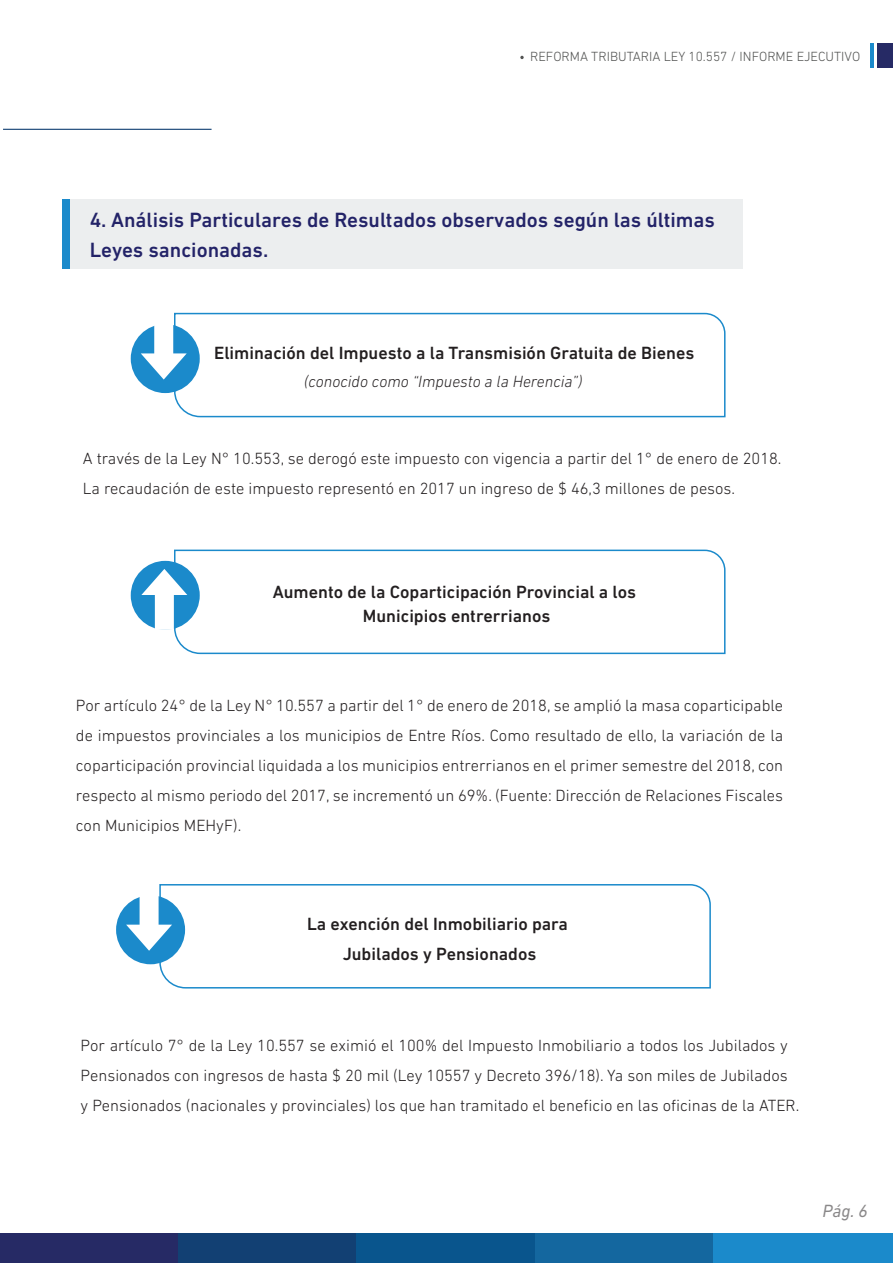
<style>
.page{position:relative;width:893px;height:1263px;background:#fff}
.page>*{position:absolute;margin:0;border:0;box-sizing:border-box;transform-origin:0 0}
.t1{font:500 21px/30px "DIN Next LT Pro";color:#232368}
.t2{font:500 18px/24px "DIN Next LT Pro";color:#231f20;text-align:center}
.t3{font:italic 18px "DIN Next LT Pro";color:#8a8889}
.t4{font:300 16.5px/30px "DIN Next LT Pro";color:#231f20}
.t5{font:italic 300 16.5px "DIN Next LT Pro";color:#231f20}
.t6{font:300 13.5px "DIN Next LT Pro";color:#535453}
</style>
<div class="page">
<div style="left:63px;top:199px;width:680px;height:70px;background:#eceeef"></div>
<div style="left:63px;top:199px;width:7px;height:70px;background:#1b8acb"></div>
<div style="left:0;top:1234px;width:179px;height:29px;background:#262a65"></div>
<div style="left:178px;top:1234px;width:180px;height:29px;background:#124073"></div>
<div style="left:357px;top:1234px;width:179px;height:29px;background:#09558d"></div>
<div style="left:535px;top:1234px;width:180px;height:29px;background:#14679f"></div>
<div style="left:713px;top:1234px;width:180px;height:29px;background:#1b8acb"></div>
<hr style="left:3px;top:129px;width:209px;height:1px;background:#124073">
<div style="left:878px;top:43px;width:15px;height:24px;background:#262a65"></div>
<hr style="left:871px;top:43px;width:3px;height:24px;background:#1b8acb">
<svg style="left:520px;top:56px;width:4px;height:3px"></svg>
<svg style="left:174px;top:312px;width:552px;height:106px"></svg>
<div style="left:131px;top:324px;width:69px;height:69px;background:#1b8acb;border-radius:50%"></div>
<svg style="left:141px;top:319px;width:46px;height:61px"></svg>
<svg style="left:173px;top:549px;width:553px;height:106px"></svg>
<div style="left:131px;top:561px;width:69px;height:69px;background:#1b8acb;border-radius:50%"></div>
<svg style="left:141px;top:569px;width:46px;height:61px"></svg>
<svg style="left:159px;top:884px;width:552px;height:105px"></svg>
<div style="left:116px;top:895px;width:69px;height:69px;background:#1b8acb;border-radius:50%"></div>
<svg style="left:126px;top:890px;width:46px;height:61px"></svg>
<p class="t6" style="left:530px;top:49px;width:332px">REFORMA TRIBUTARIA LEY 10.557 / INFORME EJECUTIVO</p>
<p class="t1" style="left:90px;top:205px;width:627px">4. Análisis Particulares de Resultados observados según las últimas<br>Leyes sancionadas.</p>
<p class="t2" style="left:214px;top:340px;width:482px">Eliminación del Impuesto a la Transmisión Gratuita de Bienes</p>
<p class="t5" style="left:304px;top:371px;width:280px">(conocido como “Impuesto a la Herencia”)</p>
<p class="t4" style="left:83px;top:443px;width:700px">A través de la Ley N° 10.553, se derogó este impuesto con vigencia a partir del 1° de enero de 2018.<br>La recaudación de este impuesto representó en 2017 un ingreso de $ 46,3 millones de pesos.</p>
<p class="t2" style="left:273px;top:579px;width:365px">Aumento de la Coparticipación Provincial a los<br>Municipios entrerrianos</p>
<p class="t4" style="left:76px;top:690px;width:709px;text-align:justify">Por artículo 24° de la Ley N° 10.557 a partir del 1° de enero de 2018, se amplió la masa coparticipable de impuestos provinciales a los municipios de Entre Ríos. Como resultado de ello, la variación de la coparticipación provincial liquidada a los municipios entrerrianos en el primer semestre del 2018, con respecto al mismo periodo del 2017, se incrementó un 69%. (Fuente: Dirección de Relaciones Fiscales con Municipios MEHyF).</p>
<p class="t2" style="left:307px;top:908px;width:262px;line-height:30px">La exención del Inmobiliario para<br>Jubilados y Pensionados</p>
<p class="t4" style="left:81px;top:1031px;width:720px">Por artículo 7° de la Ley 10.557 se eximió el 100% del Impuesto Inmobiliario a todos los Jubilados y<br>Pensionados con ingresos de hasta $ 20 mil (Ley 10557 y Decreto 396/18). Ya son miles de Jubilados y Pensionados (nacionales y provinciales) los que han tramitado el beneficio en las oficinas de la ATER.</p>
<p class="t3" style="left:822px;top:1200px;width:47px">Pág. 6</p>
</div>
